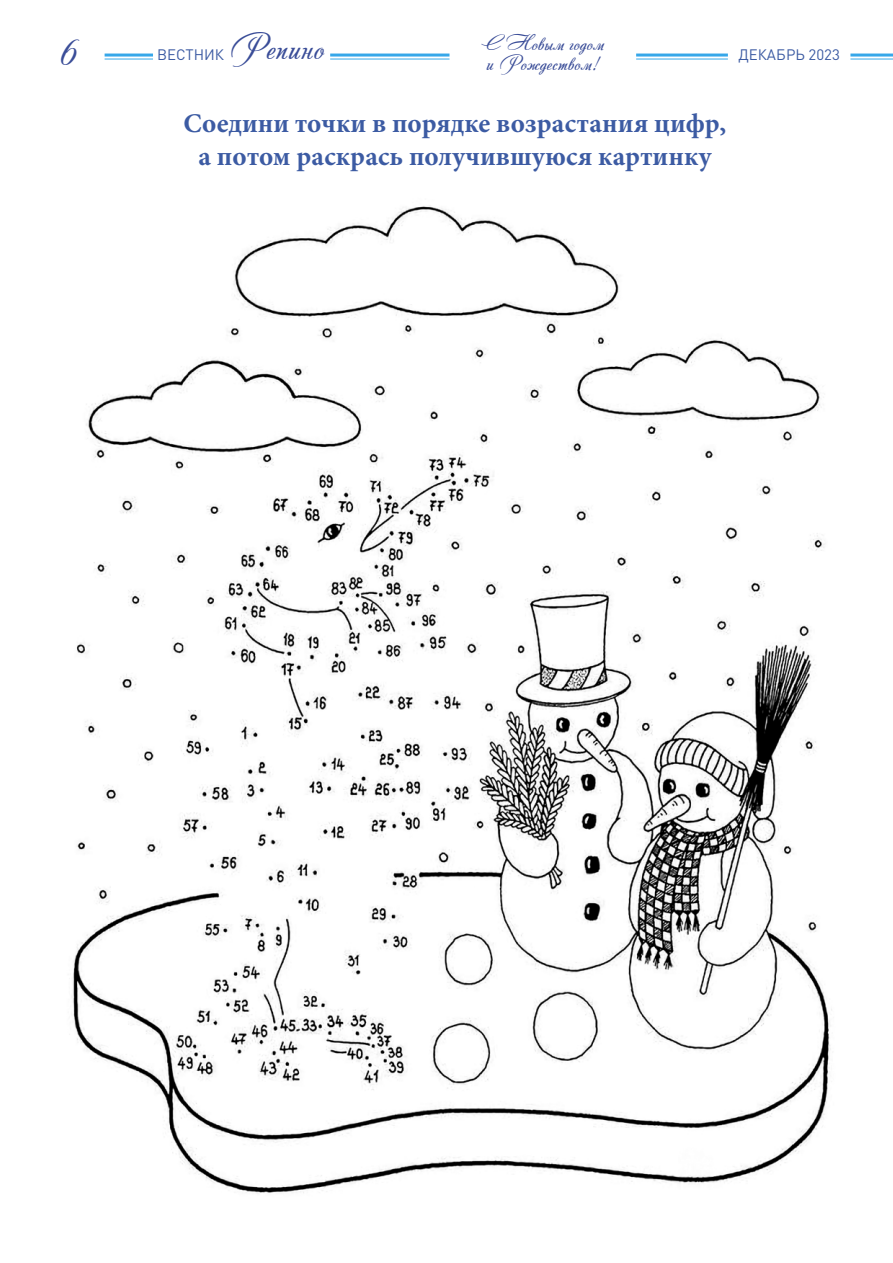
<style>
.page{position:relative;width:893px;height:1263px;background:#fff}
.page>*{position:absolute;margin:0;border:0;box-sizing:border-box;transform-origin:0 0}
.t1{font:42px "Andantinoscript";color:#3a4d98}
.t2{font:36px "Andantinoscript";color:#3a4d98}
.t3{font:700 27px/32.4px "Minion Pro";color:#3c5ba3;text-align:center}
.t4{font:21px/19.5px "Andantinoscript";color:#3a4d98}
.t5{font:15px "DIN Pro";color:#3c5ba3}
</style>
<div class="page">
<hr style="left:105px;top:54px;width:48px;height:3px;background:#36a7e9">
<hr style="left:330px;top:54px;width:119px;height:3px;background:#36a7e9">
<hr style="left:636px;top:54px;width:92px;height:3px;background:#36a7e9">
<hr style="left:850px;top:54px;width:43px;height:3px;background:#36a7e9">
<hr style="left:105px;top:59px;width:48px;height:1px;background:#36a7e9">
<hr style="left:330px;top:59px;width:119px;height:1px;background:#36a7e9">
<hr style="left:636px;top:59px;width:92px;height:1px;background:#36a7e9">
<hr style="left:850px;top:59px;width:43px;height:1px;background:#36a7e9">
<img style="left:73px;top:206px;width:759px;height:988px">
<h2 class="t2" style="left:229px;top:24px;width:98px">Репино</h2>
<h1 class="t1" style="left:60px;top:24px;width:19px">6</h1>
<p class="t5" style="left:157px;top:45px;width:68px">ВЕСТНИК</p>
<p class="t4" style="left:481px;top:34px;width:125px">С Новым годом и Рождеством!</p>
<p class="t5" style="left:738px;top:45px;width:103px">ДЕКАБРЬ 2023</p>
<p class="t3" style="left:183px;top:107px;width:544px">Соедини точки в порядке возрастания цифр, а потом раскрась получившуюся картинку</p>
</div>
